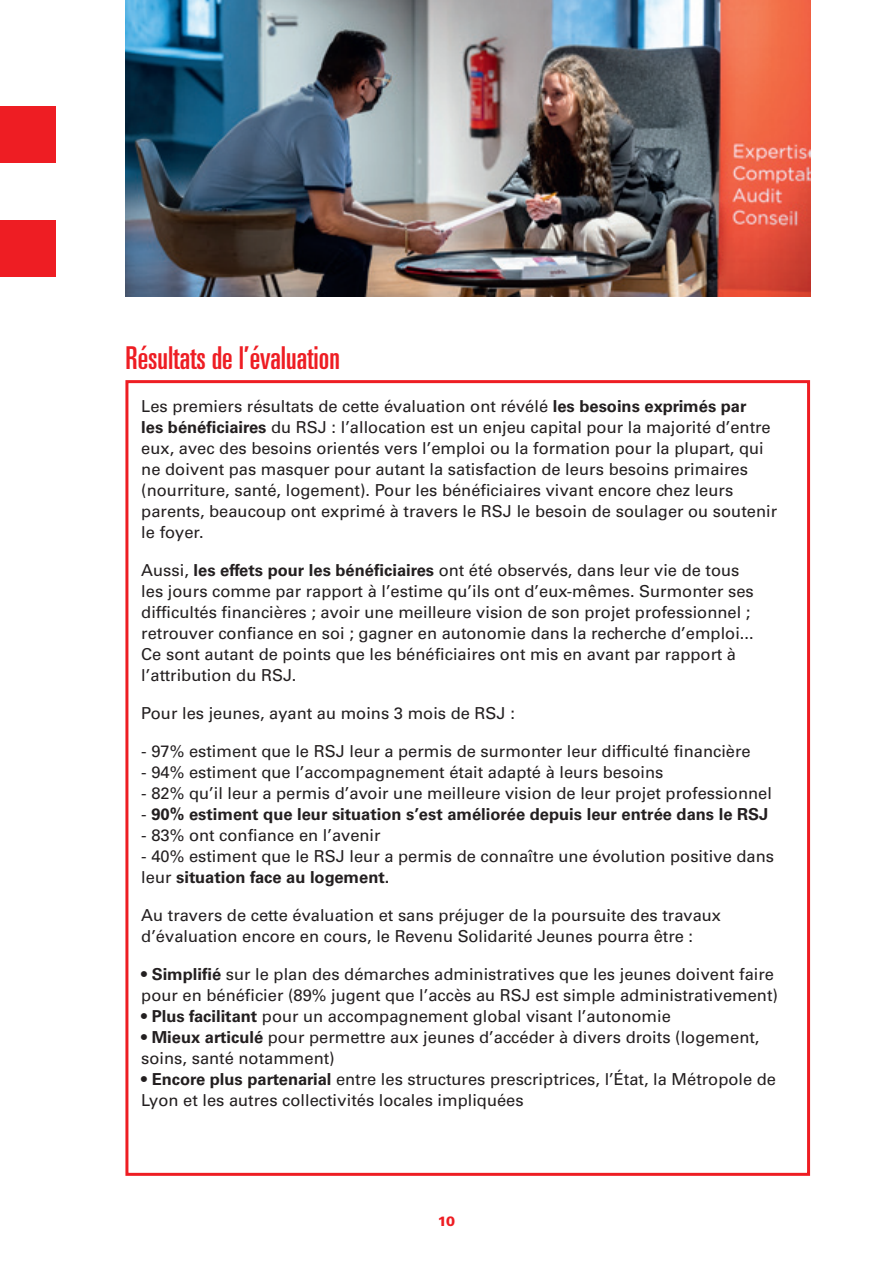
<style>
.page{position:relative;width:893px;height:1263px;background:#fff}
.page>*{position:absolute;margin:0;border:0;box-sizing:border-box;transform-origin:0 0}
.t1{font:ultra-condensed 31.5px "Univers";color:#ee1d23}
.t2{font:16.5px/21px "Univers";color:#231f20}
.t3{font:700 16.5px "Univers";color:#231f20}
.t4{font:900 13.5px "Univers";color:#ee1d23}
.s1{font-weight:700}
.s2{font-weight:400}
</style>
<div class="page">
<img style="left:125px;top:0;width:685px;height:296px">
<div style="left:125px;top:380px;width:685px;height:796px;border:3px solid #ee1d23"></div>
<div style="left:0;top:106px;width:55px;height:57px;background:#ee1d23"></div>
<div style="left:0;top:220px;width:55px;height:56px;background:#ee1d23"></div>
<h1 class="t1" style="left:125px;top:340px;width:216px">Résultats de l’évaluation</h1>
<p class="t2" style="left:141px;top:396px;width:637px">Les premiers résultats de cette évaluation ont révélé <span class="s1">les besoins exprimés par<br>les bénéficiaires</span> du RSJ : l’allocation est un enjeu capital pour la majorité d’entre eux, avec des besoins orientés vers l’emploi ou la formation pour la plupart, qui ne doivent pas masquer pour autant la satisfaction de leurs besoins primaires (nourriture, santé, logement). Pour les bénéficiaires vivant encore chez leurs parents, beaucoup ont exprimé à travers le RSJ le besoin de soulager ou soutenir le foyer.</p>
<p class="t2" style="left:141px;top:560px;width:614px">Aussi, <span class="s1">les effets pour les bénéficiaires</span> ont été observés, dans leur vie de tous les jours comme par rapport à l’estime qu’ils ont d’eux-mêmes. Surmonter ses difficultés financières ; avoir une meilleure vision de son projet professionnel ; retrouver confiance en soi ; gagner en autonomie dans la recherche d’emploi...<br>Ce sont autant de points que les bénéficiaires ont mis en avant par rapport à l’attribution du RSJ.</p>
<p class="t2" style="left:141px;top:703px;width:375px">Pour les jeunes, ayant au moins 3 mois de RSJ :</p>
<p class="t2" style="left:141px;top:741px;width:611px">- 97% estiment que le RSJ leur a permis de surmonter leur difficulté financière</p>
<p class="t2" style="left:141px;top:762px;width:524px">- 94% estiment que l’accompagnement était adapté à leurs besoins</p>
<p class="t2" style="left:141px;top:783px;width:632px">- 82% qu’il leur a permis d’avoir une meilleure vision de leur projet professionnel</p>
<p class="t3" style="left:141px;top:805px;width:628px"><span class="s2">-</span> 90% estiment que leur situation s’est améliorée depuis leur entrée dans le RSJ</p>
<p class="t2" style="left:141px;top:825px;width:241px">- 83% ont confiance en l’avenir</p>
<p class="t2" style="left:141px;top:846px;width:634px">- 40% estiment que le RSJ leur a permis de connaître une évolution positive dans leur <span class="s1">situation face au logement.</span></p>
<p class="t2" style="left:141px;top:905px;width:581px">Au travers de cette évaluation et sans préjuger de la poursuite des travaux d’évaluation encore en cours, le Revenu Solidarité Jeunes pourra être :</p>
<p class="t2" style="left:141px;top:964px;width:638px">• <span class="s1">Simplifié</span> sur le plan des démarches administratives que les jeunes doivent faire pour en bénéficier (89% jugent que l’accès au RSJ est simple administrativement)</p>
<p class="t2" style="left:141px;top:1006px;width:531px">• <span class="s1">Plus facilitant</span> pour un accompagnement global visant l’autonomie</p>
<p class="t2" style="left:141px;top:1027px;width:620px">• <span class="s1">Mieux articulé</span> pour permettre aux jeunes d’accéder à divers droits (logement, soins, santé notamment)</p>
<p class="t2" style="left:141px;top:1069px;width:636px"><span class="s1">• Encore plus partenarial</span> entre les structures prescriptrices, l’État, la Métropole de<br>Lyon et les autres collectivités locales impliquées</p>
<p class="t4" style="left:438px;top:1212px;width:19px">10</p>
</div>
